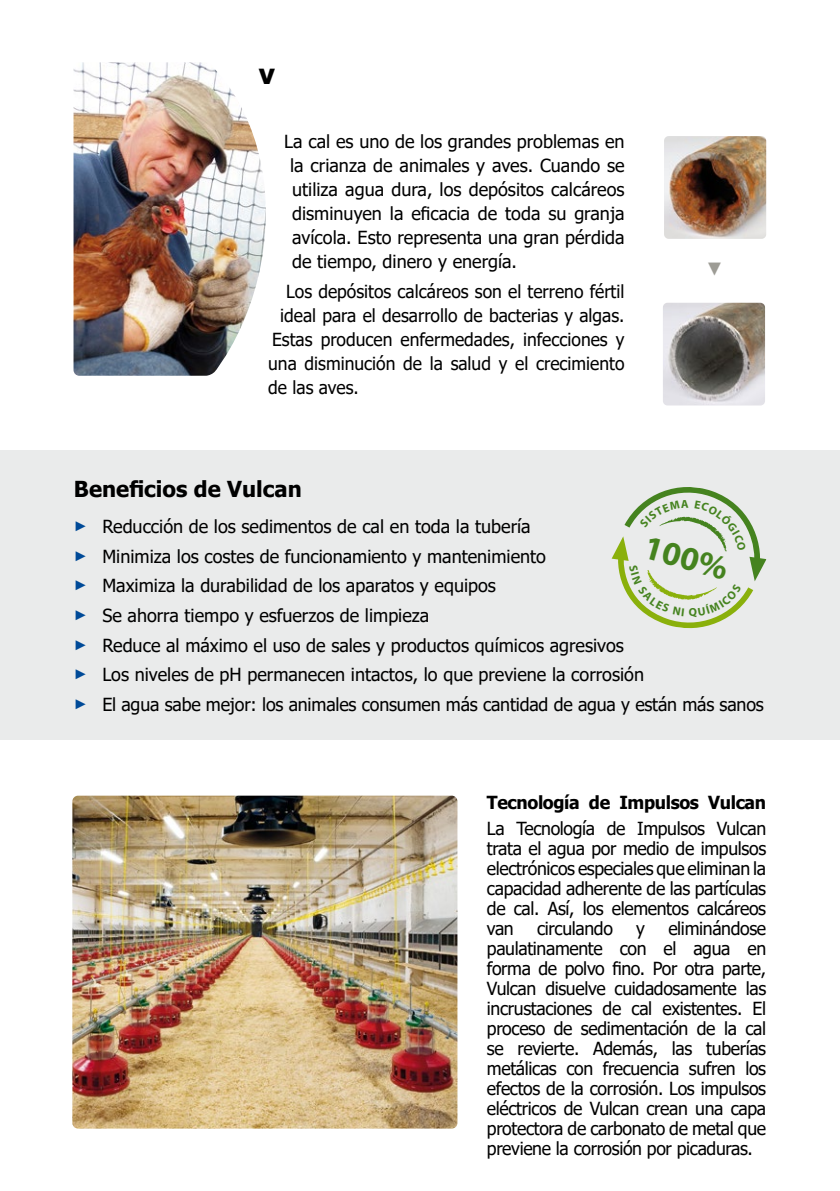
<style>
.page{position:relative;width:840px;height:1191px;background:#fff}
.page>*{position:absolute;margin:0;border:0;box-sizing:border-box;transform-origin:0 0}
.t1{font:700 33.8px "Myriad Pro";color:#4c8f22}
.t2{font:700 28px "Tahoma";color:#000}
.t3{font:700 22px "Tahoma";color:#000}
.t4{font:18px/20px "Tahoma";color:#000;text-align:justify}
.t5{font:700 18px "Tahoma";letter-spacing:-.02em;color:#000}
.t6{font:18px "Tahoma";letter-spacing:-.02em;color:#000}
.t7{font:700 18px "Arial";color:#9d9c95}
.s1{font-family:"Arial";font-weight:700;font-size:14px;color:#004a98}
.s2{font-family:"Arial";font-size:14px;color:#004a98}
</style>
<div class="page">
<div style="left:0;top:451px;width:839px;height:289px;background:#eaebeb"></div>
<img style="left:663px;top:303px;width:101px;height:102px">
<img style="left:664px;top:136px;width:101px;height:103px">
<img style="left:73px;top:62px;width:193px;height:314px">
<img style="left:72px;top:795px;width:385px;height:333px">
<svg style="left:611px;top:487px;width:155px;height:142px"></svg>
<h2 class="t2" style="left:259px;top:54px;width:18px">v</h2>
<p class="t4" style="left:290px;top:131px;width:336px;line-height:24px;text-indent:-6px">La cal es uno de los grandes problemas en la crianza de animales y aves. Cuando se utiliza agua dura, los depósitos calcáreos disminuyen la eficacia de toda su granja avícola. Esto representa una gran pérdida de tiempo, dinero y energía.</p>
<p class="t4" style="left:286px;top:282px;width:339px">Los depósitos calcáreos son el terreno fértil</p>
<p class="t4" style="left:280px;top:306px;width:346px">ideal para el desarrollo de bacterias y algas.</p>
<p class="t4" style="left:272px;top:330px;width:353px">Estas producen enfermedades, infecciones y</p>
<p class="t4" style="left:268px;top:354px;width:358px">una disminución de la salud y el crecimiento</p>
<p class="t4" style="left:268px;top:378px;width:92px">de las aves.</p>
<p class="t7" style="left:727px;top:260px;width:20px;rotate:90deg">►</p>
<p class="t3" style="left:74px;top:473px;width:229px">Beneficios de Vulcan</p>
<p class="t4" style="left:74px;top:512px;width:691px;line-height:29.6px;text-align:left"><span class="s1">►</span> Reducción de los sedimentos de cal en toda la tubería<br><span class="s2">►</span> Minimiza los costes de funcionamiento y mantenimiento<br><span class="s1">►</span> Maximiza la durabilidad de los aparatos y equipos<br><span class="s1">►</span> Se ahorra tiempo y esfuerzos de limpieza<br><span class="s1">►</span> Reduce al máximo el uso de sales y productos químicos agresivos<br><span class="s1">►</span> Los niveles de pH permanecen intactos, lo que previene la corrosión<br><span class="s1">►</span> El agua sabe mejor: los animales consumen más cantidad de agua y están más sanos</p>
<h1 class="t1" style="left:650px;top:524px;width:87px;rotate:16deg">100%</h1>
<p class="t5" style="left:486px;top:790px;width:280px">Tecnología de Impulsos Vulcan</p>
<p class="t4" style="left:486px;top:819px;width:280px">La Tecnología de Impulsos Vulcan trata el agua por medio de impulsos electrónicos especiales que eliminan la capacidad adherente de las partículas de cal. Así, los elementos calcáreos van</p>
<p class="t4" style="left:486px;top:919px;width:280px;text-indent:181px">eliminándose paulatinamente con el agua en forma de polvo fino. Por otra parte, Vulcan disuelve cuidadosamente las incrustaciones de cal existentes. El proceso de sedimentación de la cal se revierte. Además, las tuberías metálicas con frecuencia sufren los efectos de la corrosión. Los impulsos eléctricos de Vulcan crean una capa protectora de carbonato de metal que previene la corrosión por picaduras.</p>
<p class="t6" style="left:537px;top:916px;width:77px">circulando</p>
<p class="t4" style="left:636px;top:919px;width:10px">y</p>
</div>
